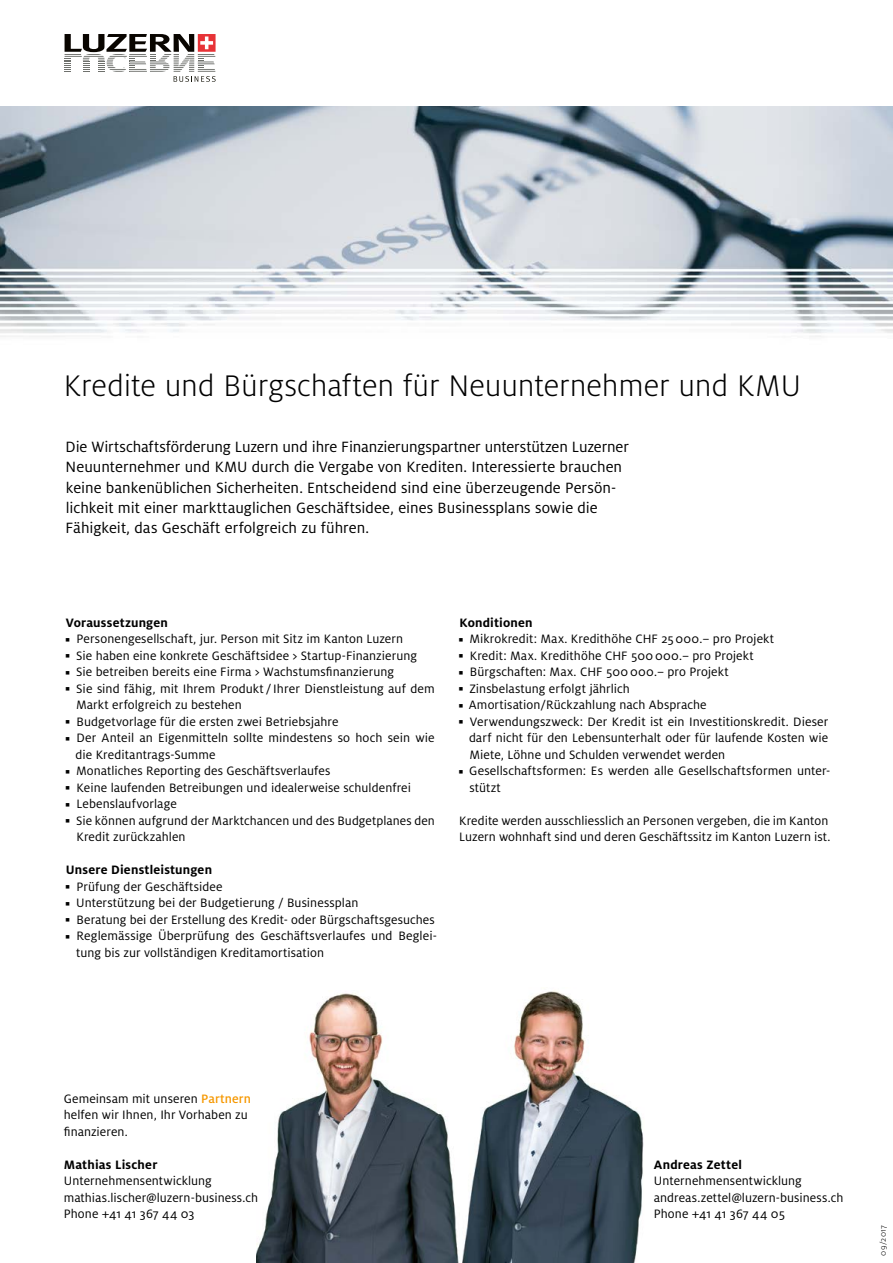
<style>
.page{position:relative;width:893px;height:1263px;background:#fff}
.page>*{position:absolute;margin:0;border:0;box-sizing:border-box;transform-origin:0 0}
.t1{font:300 33px "Milo OT";letter-spacing:-.005em;color:#000}
.t2{font:16.5px/20.2px "Milo OT";color:#000}
.t3{font:13.5px/16.5px "Milo OT";letter-spacing:.005em;color:#000}
.t4{font:700 13.5px "Milo OT";letter-spacing:.015em;color:#000}
.t5{font:300 9px "Milo OT";letter-spacing:.04em;color:#000}
.s1{font-weight:500;color:#f69800}
</style>
<div class="page">
<svg style="left:65px;top:34px;width:151px;height:48px"></svg>
<img style="left:0;top:106px;width:893px;height:231px">
<img style="left:462px;top:990px;width:182px;height:273px">
<img style="left:256px;top:993px;width:203px;height:270px">
<h1 class="t1" style="left:64px;top:368px;width:739px">Kredite und Bürgschaften für Neuunternehmer und KMU</h1>
<p class="t2" style="left:66px;top:437px;width:565px">Die Wirtschaftsförderung Luzern und ihre Finanzierungspartner unterstützen Luzerner Neuunternehmer und KMU durch die Vergabe von Krediten. Interessierte brauchen keine bankenüblichen Sicherheiten. Entscheidend sind eine überzeugende Persön&shy;lichkeit mit einer markttauglichen Geschäftsidee, eines Businessplans sowie die Fähigkeit, das Geschäft erfolgreich zu führen.</p>
<p class="t4" style="left:66px;top:615px;width:104px">Voraussetzungen</p>
<p class="t3" style="left:76px;top:631px;width:361px">Personengesellschaft, jur. Person mit Sitz im Kanton Luzern<br>Sie haben eine konkrete Geschäftsidee &gt; Startup-Finanzierung Sie betreiben bereits eine Firma &gt; Wachstumsfinanzierung<br>Sie sind fähig, mit Ihrem Produkt / Ihrer Dienstleistung auf dem Markt erfolgreich zu bestehen<br>Budgetvorlage für die ersten zwei Betriebsjahre<br>Der Anteil an Eigenmitteln sollte mindestens so hoch sein wie die Kreditantrags-Summe<br>Monatliches Reporting des Geschäftsverlaufes<br>Keine laufenden Betreibungen und idealerweise schuldenfrei Lebenslaufvorlage<br>Sie können aufgrund der Marktchancen und des Budgetplanes den Kredit zurückzahlen</p>
<p class="t4" style="left:66px;top:862px;width:148px">Unsere Dienstleistungen</p>
<p class="t3" style="left:76px;top:879px;width:362px">Prüfung der Geschäftsidee<br>Unterstützung bei der Budgetierung / Businessplan<br>Beratung bei der Erstellung des Kredit- oder Bürgschaftsgesuches Reglemässige Überprüfung des Geschäftsverlaufes und Beglei&shy;tung bis zur vollständigen Kreditamortisation</p>
<p class="t4" style="left:459px;top:615px;width:75px">Konditionen</p>
<p class="t3" style="left:469px;top:631px;width:363px">Mikrokredit: Max. Kredithöhe CHF 25000.– pro Projekt<br>Kredit: Max. Kredithöhe CHF 500000.– pro Projekt Bürgschaften: Max. CHF 500000.– pro Projekt<br>Zinsbelastung erfolgt jährlich<br>Amortisation/Rückzahlung nach Absprache<br>Verwendungszweck: Der Kredit ist ein Investitionskredit. Dieser darf nicht für den Lebensunterhalt oder für laufende Kosten wie Miete, Löhne und Schulden verwendet werden Gesellschaftsformen: Es werden alle Gesellschaftsformen unter&shy;stützt</p>
<p class="t3" style="left:459px;top:813px;width:373px">Kredite werden ausschliesslich an Personen vergeben, die im Kanton<br>Luzern wohnhaft sind und deren Geschäftssitz im Kanton Luzern ist.</p>
<p class="t3" style="left:64px;top:1090px;width:189px">Gemeinsam mit unseren <span class="s1">Partnern </span>helfen wir Ihnen, Ihr Vorhaben zu finanzieren.</p>
<p class="t4" style="left:64px;top:1157px;width:95px">Mathias Lischer</p>
<p class="t3" style="left:64px;top:1173px;width:196px">Unternehmensentwicklung mathias.lischer@luzern-business.ch<br>Phone +41 41 367 44 03</p>
<p class="t4" style="left:654px;top:1157px;width:90px">Andreas Zettel</p>
<p class="t3" style="left:654px;top:1173px;width:191px">Unternehmensentwicklung andreas.zettel@luzern-business.ch<br>Phone +41 41 367 44 05</p>
<p class="t5" style="left:878px;top:1256px;width:33px;rotate:-90deg">09/2017</p>
</div>
